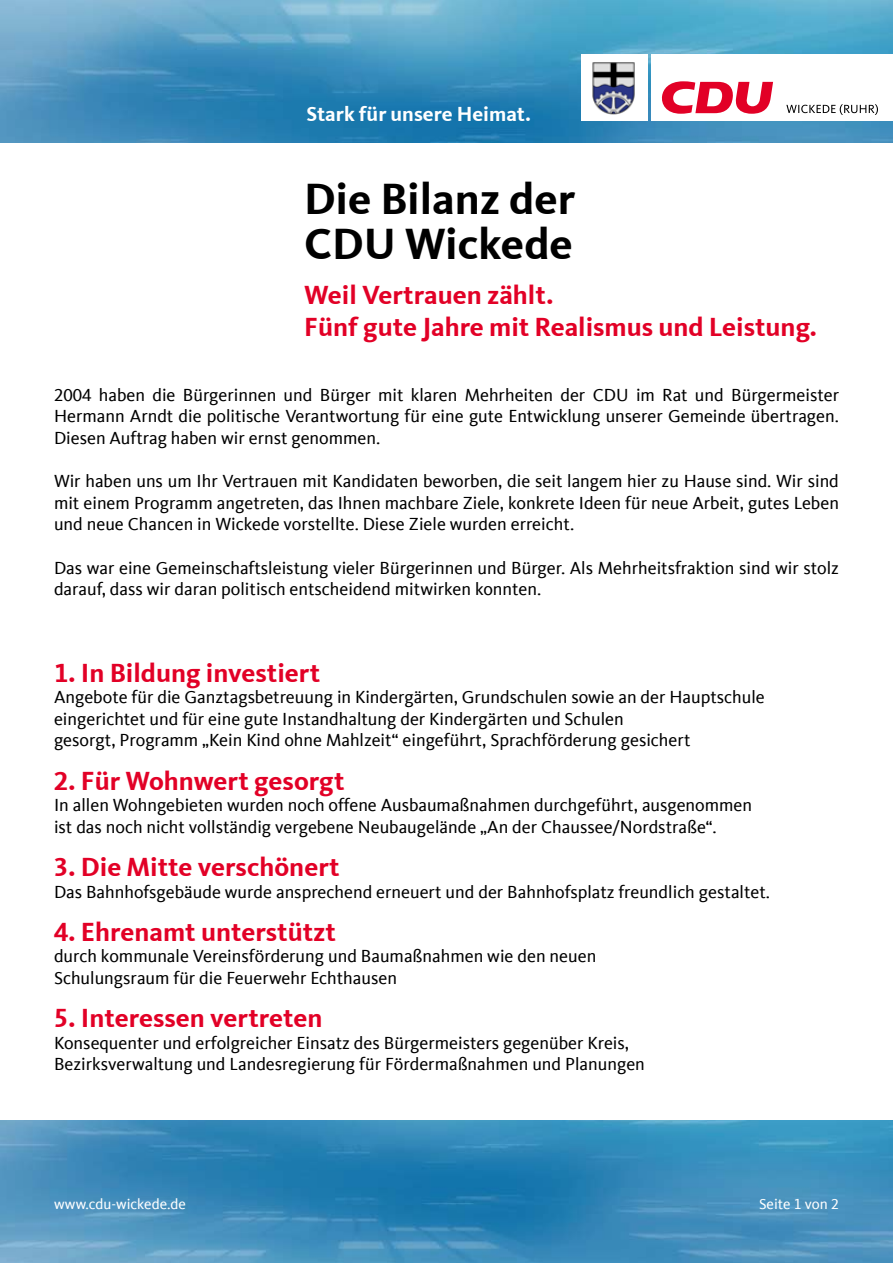
<style>
.page{position:relative;width:893px;height:1263px;background:#fff}
.page>*{position:absolute;margin:0;border:0;box-sizing:border-box;transform-origin:0 0}
.t1{font:700 45px/45px "CDU Kievit Tab";color:#000}
.t2{font:700 27px/32.4px "CDU Kievit Tab";color:#e20026}
.t3{font:700 21px "CDU Kievit Tab";color:#fff}
.t4{font:18px/21.6px "CDU Kievit Tab";color:#000}
.t5{font:15px "CDU Kievit Tab";color:#fff}
</style>
<div class="page">
<img style="left:0;top:0;width:893px;height:142px">
<div style="left:581px;top:54px;width:67px;height:67px;background:#fff"></div>
<div style="left:651px;top:54px;width:242px;height:67px;background:#fff"></div>
<svg style="left:661px;top:81px;width:112px;height:33px"></svg>
<svg style="left:786px;top:104px;width:92px;height:11px"></svg>
<img style="left:592px;top:62px;width:43px;height:53px">
<img style="left:0;top:1120px;width:893px;height:143px">
<p class="t3" style="left:306px;top:102px;width:226px">Stark für unsere Heimat.</p>
<h1 class="t1" style="left:304px;top:176px;width:272px">Die Bilanz der<br>CDU Wickede</h1>
<h2 class="t2" style="left:304px;top:279px;width:514px">Weil Vertrauen zählt.<br>Fünf gute Jahre mit Realismus und Leistung.</h2>
<p class="t4" style="left:54px;top:384px;width:786px;text-align:justify">2004 haben die Bürgerinnen und Bürger mit klaren Mehrheiten der CDU im Rat und Bürgermeister Hermann Arndt die politische Verantwortung für eine gute Entwicklung unserer Gemeinde übertragen.<br>Diesen Auftrag haben wir ernst genommen.</p>
<p class="t4" style="left:54px;top:471px;width:786px;text-align:justify">Wir haben uns um Ihr Vertrauen mit Kandidaten beworben, die seit langem hier zu Hause sind. Wir sind mit einem Programm angetreten, das Ihnen machbare Ziele, konkrete Ideen für neue Arbeit, gutes Leben und neue Chancen in Wickede vorstellte. Diese Ziele wurden erreicht.</p>
<p class="t4" style="left:54px;top:557px;width:786px">Das war eine Gemeinschaftsleistung vieler Bürgerinnen und Bürger. Als Mehrheitsfraktion sind wir stolz darauf, dass wir daran politisch entscheidend mitwirken konnten.</p>
<h2 class="t2" style="left:54px;top:656px;width:268px">1. In Bildung investiert</h2>
<p class="t4" style="left:54px;top:687px;width:712px">Angebote für die Ganztagsbetreuung in Kindergärten, Grundschulen sowie an der Hauptschule eingerichtet und für eine gute Instandhaltung der Kindergärten und Schulen<br>gesorgt, Programm „Kein Kind ohne Mahlzeit“ eingeführt, Sprachförderung gesichert</p>
<h2 class="t2" style="left:54px;top:764px;width:292px">2. Für Wohnwert gesorgt</h2>
<p class="t4" style="left:54px;top:795px;width:700px">In allen Wohngebieten wurden noch offene Ausbaumaßnahmen durchgeführt, ausgenommen ist das noch nicht vollständig vergebene Neubaugelände „An der Chaussee/Nordstraße“.</p>
<h2 class="t2" style="left:54px;top:851px;width:287px">3. Die Mitte verschönert</h2>
<p class="t4" style="left:54px;top:881px;width:718px">Das Bahnhofsgebäude wurde ansprechend erneuert und der Bahnhofsplatz freundlich gestaltet.</p>
<h2 class="t2" style="left:54px;top:915px;width:284px">4. Ehrenamt unterstützt</h2>
<p class="t4" style="left:54px;top:946px;width:544px">durch kommunale Vereinsförderung und Baumaßnahmen wie den neuen<br>Schulungsraum für die Feuerwehr Echthausen</p>
<h2 class="t2" style="left:54px;top:1002px;width:270px">5. Interessen vertreten</h2>
<p class="t4" style="left:54px;top:1032px;width:592px">Konsequenter und erfolgreicher Einsatz des Bürgermeisters gegenüber Kreis,<br>Bezirksverwaltung und Landesregierung für Fördermaßnahmen und Planungen</p>
<p class="t5" style="left:54px;top:1195px;width:133px">www.cdu-wickede.de</p>
<p class="t5" style="left:759px;top:1195px;width:81px">Seite 1 von 2</p>
</div>
